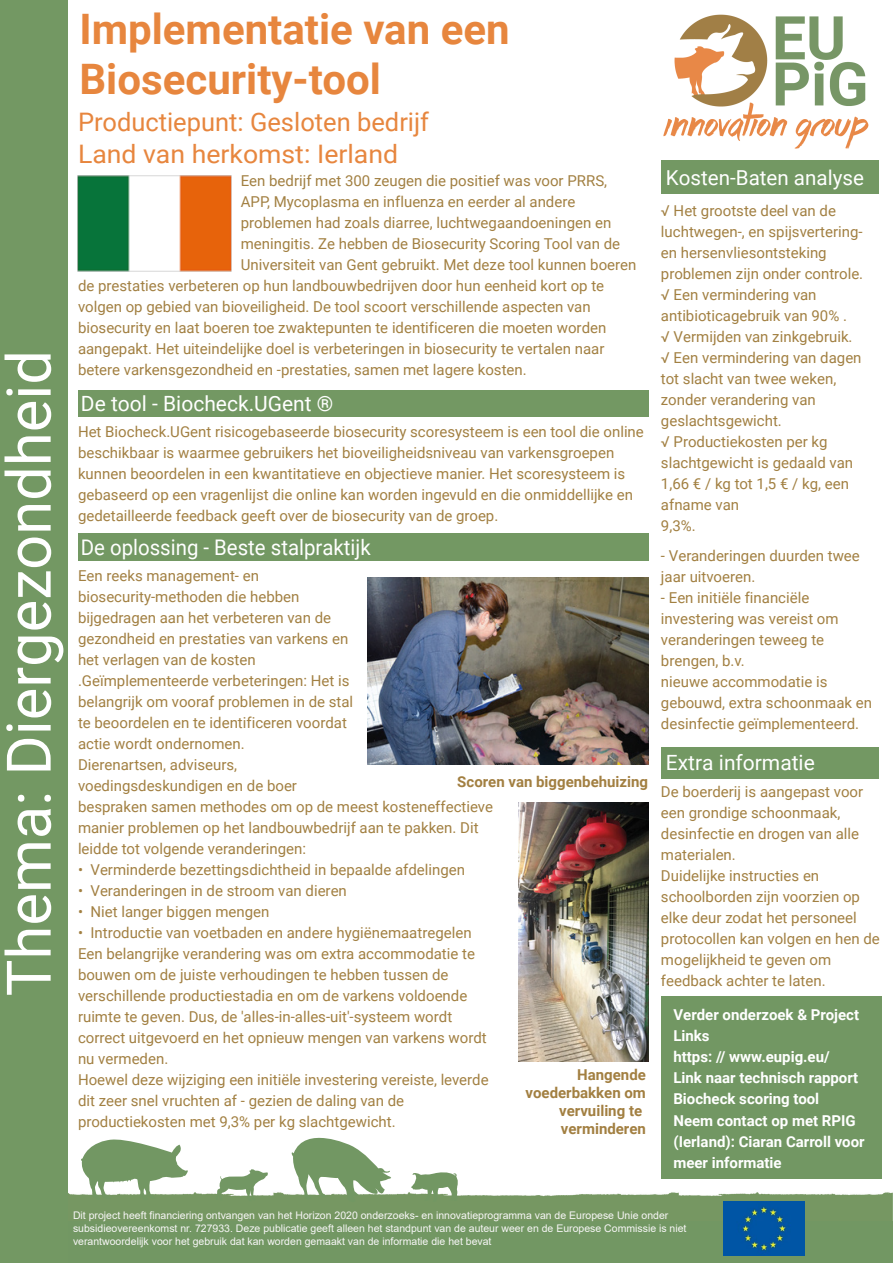
<style>
.page{position:relative;width:893px;height:1263px;background:#fff}
.page>*{position:absolute;margin:0;border:0;box-sizing:border-box;transform-origin:0 0}
.t1{font:61.5px "Roboto";color:#fff}
.t2{font:700 42px/50.4px "Roboto";color:#e7863e}
.t3{font:25.5px/32px "Roboto";color:#e7863e}
.t4{font:21.45px "Roboto";color:#fff;scale:.95 1}
.t5{font:21px "Roboto";color:#fff}
.t6{font:20.55px "Roboto";color:#fff}
.t7{font:15px/21px "Roboto";color:#a28042}
.t8{font:700 15px/21px "Roboto";color:#fff}
.t9{font:700 15px/18px "Roboto";color:#a27f41;text-align:right}
.t10{font:10.5px/12.6px "Arial";color:#f7f6f6}
</style>
<div class="page">
<img style="left:367px;top:578px;width:282px;height:186px">
<img style="left:519px;top:803px;width:129px;height:259px">
<div style="left:63px;top:1199px;width:830px;height:64px;background:#729763"></div>
<img style="left:67px;top:1189px;width:826px;height:31px">
<div style="left:78px;top:390px;width:570px;height:27px;background:#739863"></div>
<div style="left:78px;top:533px;width:571px;height:28px;background:#739863"></div>
<div style="left:0;top:0;width:67px;height:1263px;background:#739863"></div>
<img style="left:663px;top:14px;width:206px;height:135px">
<div style="left:661px;top:160px;width:217px;height:34px;background:#739863"></div>
<img style="left:78px;top:175px;width:154px;height:97px">
<div style="left:661px;top:747px;width:217px;height:31px;background:#739863"></div>
<div style="left:661px;top:996px;width:220px;height:183px;background:#729763"></div>
<svg style="left:80px;top:1139px;width:109px;height:63px"></svg>
<svg style="left:215px;top:1169px;width:53px;height:32px"></svg>
<svg style="left:411px;top:1172px;width:48px;height:30px"></svg>
<svg style="left:291px;top:1137px;width:104px;height:65px"></svg>
<img style="left:723px;top:1201px;width:82px;height:55px">
<h1 class="t1" style="left:-14px;top:996px;width:648px;rotate:-90deg">Thema: Diergezondheid</h1>
<h2 class="t2" style="left:80px;top:2px;width:432px">Implementatie van een<br>Biosecurity-tool</h2>
<h3 class="t3" style="left:78px;top:105px;width:353px">Productiepunt: Gesloten bedrijf<br>Land van herkomst: Ierland</h3>
<p class="t7" style="left:241px;top:170px;width:368px">Een bedrijf met 300 zeugen die positief was voor PRRS,</p>
<p class="t7" style="left:241px;top:191px;width:336px">APP, Mycoplasma en influenza en eerder al andere</p>
<p class="t7" style="left:241px;top:212px;width:372px">problemen had zoals diarree, luchtwegaandoeningen en</p>
<p class="t7" style="left:241px;top:233px;width:381px">meningitis. Ze hebben de Biosecurity Scoring Tool van de</p>
<p class="t7" style="left:241px;top:254px;width:397px">Universiteit van Gent gebruikt. Met deze tool kunnen boeren</p>
<p class="t7" style="left:78px;top:275px;width:528px">de prestaties verbeteren op hun landbouwbedrijven door hun eenheid kort op te</p>
<p class="t7" style="left:78px;top:296px;width:514px">volgen op gebied van bioveiligheid. De tool scoort verschillende aspecten van</p>
<p class="t7" style="left:78px;top:317px;width:530px">biosecurity en laat boeren toe zwaktepunten te identificeren die moeten worden</p>
<p class="t7" style="left:78px;top:338px;width:528px">aangepakt. Het uiteindelijke doel is verbeteringen in biosecurity te vertalen naar</p>
<p class="t7" style="left:78px;top:359px;width:450px">betere varkensgezondheid en -prestaties, samen met lagere kosten.</p>
<h3 class="t5" style="left:81px;top:388px;width:254px">De tool - Biocheck.UGent ®</h3>
<p class="t7" style="left:78px;top:420px;width:567px">Het Biocheck.UGent risicogebaseerde biosecurity scoresysteem is een tool die online beschikbaar is waarmee gebruikers het bioveiligheidsniveau van varkensgroepen kunnen beoordelen in een kwantitatieve en objectieve manier. Het scoresysteem is gebaseerd op een vragenlijst die online kan worden ingevuld en die onmiddellijke en gedetailleerde feedback geeft over de biosecurity van de groep.</p>
<h3 class="t4" style="left:81px;top:532px;width:307px">De oplossing - Beste stalpraktijk</h3>
<p class="t7" style="left:78px;top:564px;width:417px">Een reeks management- en<br>biosecurity-methoden die hebben<br>bijgedragen aan het verbeteren van de<br>gezondheid en prestaties van varkens en<br>het verlagen van de kosten<br>.Geïmplementeerde verbeteringen: Het is<br>belangrijk om vooraf problemen in de stal<br>te beoordelen en te identificeren voordat<br>actie wordt ondernomen.<br>Dierenartsen, adviseurs,<br>voedingsdeskundigen en de boer<br>bespraken samen methodes om op de meest kosteneffectieve manier problemen op het landbouwbedrijf aan te pakken. Dit leidde tot volgende veranderingen:</p>
<p class="t7" style="left:78px;top:858px;width:389px">• Verminderde bezettingsdichtheid in bepaalde afdelingen</p>
<p class="t7" style="left:78px;top:879px;width:270px">• Veranderingen in de stroom van dieren</p>
<p class="t7" style="left:78px;top:900px;width:193px">• Niet langer biggen mengen</p>
<p class="t7" style="left:78px;top:921px;width:412px">• Introductie van voetbaden en andere hygiënemaatregelen Een belangrijke verandering was om extra accommodatie te bouwen om de juiste verhoudingen te hebben tussen de verschillende productiestadia en om de varkens voldoende ruimte te geven. Dus, de 'alles-in-alles-uit'-systeem wordt correct uitgevoerd en het opnieuw mengen van varkens wordt nu vermeden.<br>Hoewel deze wijziging een initiële investering vereiste, leverde dit zeer snel vruchten af - gezien de daling van de productiekosten met 9,3% per kg slachtgewicht.</p>
<p class="t9" style="left:457px;top:772px;width:192px">Scoren van biggenbehuizing</p>
<p class="t9" style="left:526px;top:1065px;width:122px">Hangende voederbakken om vervuiling te verminderen</p>
<h3 class="t6" style="left:666px;top:163px;width:199px">Kosten-Baten analyse</h3>
<p class="t7" style="left:661px;top:199px;width:204px">√ Het grootste deel van de luchtwegen-, en spijsvertering&shy;en hersenvliesontsteking problemen zijn onder controle. √ Een vermindering van antibioticagebruik van 90% .<br>√ Vermijden van zinkgebruik. √ Een vermindering van dagen tot slacht van twee weken, zonder verandering van geslachtsgewicht.<br>√ Productiekosten per kg slachtgewicht is gedaald van<br>1,66 € / kg tot 1,5 € / kg, een afname van<br>9,3%.</p>
<p class="t7" style="left:661px;top:544px;width:200px">- Veranderingen duurden twee jaar uitvoeren.</p>
<p class="t7" style="left:661px;top:586px;width:213px">- Een initiële financiële investering was vereist om veranderingen teweeg te brengen, b.v.<br>nieuwe accommodatie is gebouwd, extra schoonmaak en desinfectie geïmplementeerd.</p>
<h3 class="t5" style="left:666px;top:747px;width:150px">Extra informatie</h3>
<p class="t7" style="left:661px;top:780px;width:220px">De boerderij is aangepast voor een grondige schoonmaak, desinfectie en drogen van alle materialen.<br>Duidelijke instructies en schoolborden zijn voorzien op elke deur zodat het personeel protocollen kan volgen en hen de mogelijkheid te geven om feedback achter te laten.</p>
<p class="t8" style="left:673px;top:1004px;width:193px">Verder onderzoek &amp; Project<br>Links<br>https: // www.eupig.eu/<br>Link naar technisch rapport<br>Biocheck scoring tool<br>Neem contact op met RPIG (Ierland): Ciaran Carroll voor meer informatie</p>
<p class="t10" style="left:73px;top:1209px;width:615px">Dit project heeft financiering ontvangen van het Horizon 2020 onderzoeks- en innovatieprogramma van de Europese Unie onder subsidieovereenkomst nr. 727933. Deze publicatie geeft alleen het standpunt van de auteur weer en de Europese Commissie is niet verantwoordelijk voor het gebruik dat kan worden gemaakt van de informatie die het bevat</p>
</div>
